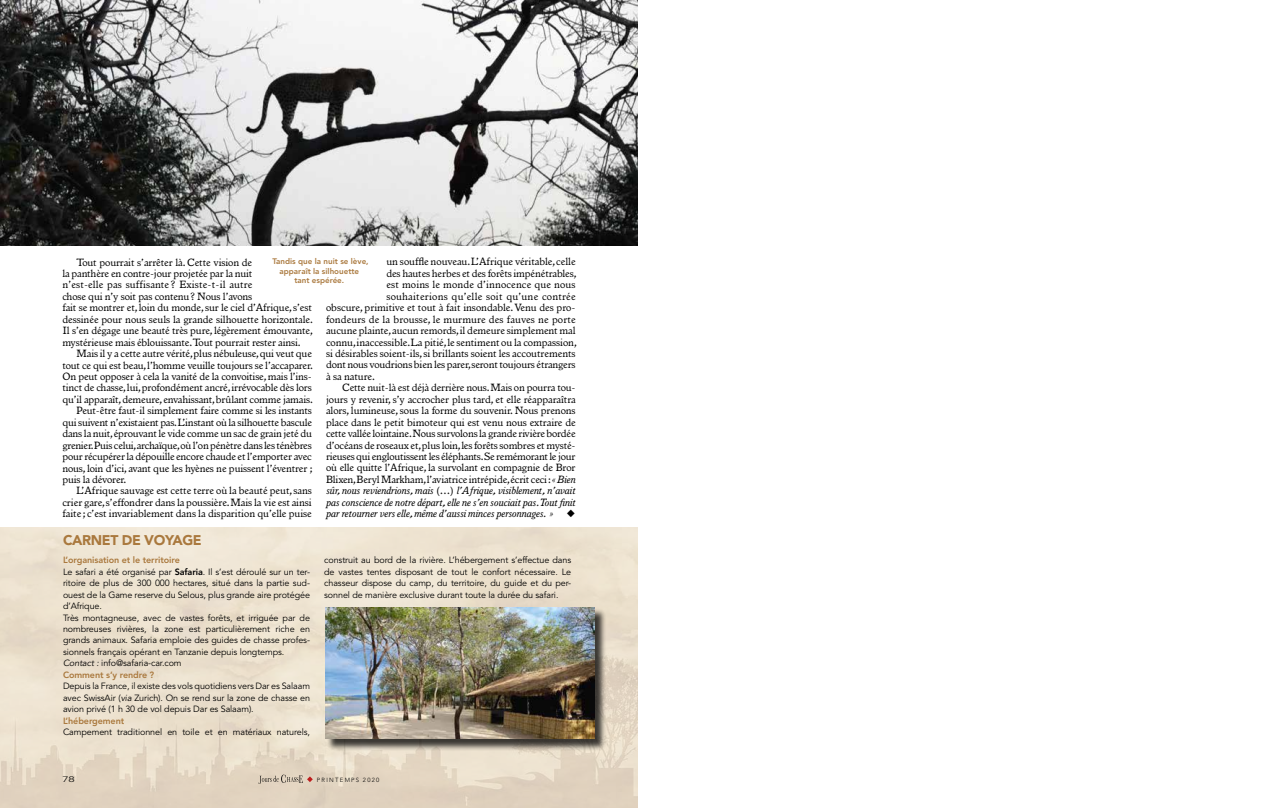
<style>
.page{position:relative;width:1276px;height:808px;background:#fff}
.page>*{position:absolute;margin:0;border:0;box-sizing:border-box;transform-origin:0 0}
.t1{font:900 14px "Avenir LT Std";letter-spacing:-.025em;color:#aa793e}
.t2{font:10.5px/11.4px "Italian Old Style MT Std";letter-spacing:-.01em;color:#000}
.t3{font:italic 10.5px "Italian Old Style MT Std";letter-spacing:-.01em;color:#000}
.t4{font:10.5px "Italian Old Style MT Std";letter-spacing:.015em;color:#000}
.t5{font:10.5px "Italian Old Style MT Std";letter-spacing:.025em;color:#000}
.t6{font:9px/11.4px "Avenir LT Std";letter-spacing:-.01em;color:#000;text-align:justify}
.t7{font:800 9px "Avenir LT Std";letter-spacing:-.01em;color:#aa793e}
.t8{font:800 8px/9.6px "Avenir LT Std";color:#aa793e;text-align:center}
.t9{font:300 8px "Avenir LT Std";color:#000;scale:1.5 1}
.t10{font:300 6px "Avenir LT Std";letter-spacing:.21em;color:#000}
.s1{font-style:italic}
.s2{font-style:normal}
.s3{font-weight:800;color:#aa793e}
.s4{font-weight:800}
</style>
<div class="page">
<img style="left:0;top:1px;width:638px;height:244px">
<img style="left:0;top:527px;width:638px;height:281px">
<div style="left:326px;top:609px;width:280px;height:142px;background:#000;opacity:.75"></div>
<img style="left:325px;top:607px;width:269px;height:131px">
<svg style="left:258px;top:775px;width:55px;height:9px"></svg>
<p class="t2" style="left:386px;top:256px;width:191px">un souffle nouveau. L’Afrique véritable, celle</p>
<p class="t2" style="left:386px;top:267px;width:192px">des hautes herbes et des forêts impénétrables,</p>
<p class="t4" style="left:386px;top:278px;width:191px">est moins le monde d’innocence que nous</p>
<p class="t5" style="left:386px;top:290px;width:191px">souhaiterions qu’elle soit qu’une contrée</p>
<p class="t2" style="left:326px;top:302px;width:251px">obscure, primitive et tout à fait insondable. Venu des pro-</p>
<p class="t4" style="left:326px;top:313px;width:251px">fondeurs de la brousse, le murmure des fauves ne porte</p>
<p class="t2" style="left:326px;top:325px;width:251px">aucune plainte, aucun remords, il demeure simplement mal</p>
<p class="t2" style="left:326px;top:336px;width:252px">connu, inaccessible. La pitié, le sentiment ou la compassion,</p>
<p class="t2" style="left:326px;top:348px;width:251px">si désirables soient-ils, si brillants soient les accoutrements</p>
<p class="t2" style="left:326px;top:359px;width:251px">dont nous voudrions bien les parer,seront toujours étrangers</p>
<p class="t2" style="left:326px;top:370px;width:50px">à sa nature.</p>
<p class="t2" style="left:342px;top:382px;width:235px">Cette nuit-là est déjà derrière nous. Mais on pourra tou-</p>
<p class="t2" style="left:326px;top:393px;width:251px">jours y revenir, s’y accrocher plus tard, et elle réapparaîtra</p>
<p class="t2" style="left:326px;top:405px;width:251px">alors, lumineuse, sous la forme du souvenir. Nous prenons</p>
<p class="t2" style="left:326px;top:416px;width:251px">place dans le petit bimoteur qui est venu nous extraire de</p>
<p class="t2" style="left:326px;top:428px;width:251px">cette vallée lointaine.Nous survolons la grande rivière bordée</p>
<p class="t2" style="left:326px;top:439px;width:251px">d’océans de roseaux et,plus loin,les forêts sombres et mysté-</p>
<p class="t2" style="left:326px;top:451px;width:251px">rieuses qui engloutissent les éléphants.Se remémorant le jour</p>
<p class="t2" style="left:326px;top:462px;width:251px">où elle quitte l’Afrique, la survolant en compagnie de Bror</p>
<p class="t2" style="left:326px;top:473px;width:251px">Blixen,Beryl Markham,l’aviatrice intrépide,écrit ceci: <span class="s1">« Bien</span></p>
<p class="t3" style="left:326px;top:484px;width:251px">sûr, nous reviendrions, mais <span class="s2">(…)</span> l’Afrique, visiblement, n’avait</p>
<p class="t3" style="left:326px;top:496px;width:251px">pas conscience de notre départ,elle ne s’en souciait pas.Tout finit</p>
<p class="t3" style="left:326px;top:507px;width:228px">par retourner vers elle,même d’aussi minces personnages. »</p>
<p class="t8" style="left:272px;top:256px;width:98px">Tandis que la nuit se lève, apparaît la silhouette tant espérée.</p>
<p class="t2" style="left:62px;top:256px;width:252px;text-indent:14px">Tout pourrait s’arrêter là. Cette vision de<br>la panthère en contre-jour projetée par la nuit<br>n’est-elle pas suffisante ? Existe-t-il autre<br>chose qui n’y soit pas contenu? Nous l’avons<br>fait se montrer et, loin du monde, sur le ciel d’Afrique, s’est dessinée pour nous seuls la grande silhouette horizontale.<br>Il s’en dégage une beauté très pure, légèrement émouvante, mystérieuse mais éblouissante.Tout pourrait rester ainsi.</p>
<p class="t2" style="left:77px;top:348px;width:237px">Mais il y a cette autre vérité, plus nébuleuse, qui veut que</p>
<p class="t2" style="left:62px;top:359px;width:252px">tout ce qui est beau, l’homme veuille toujours se l’accaparer.</p>
<p class="t2" style="left:62px;top:371px;width:251px">On peut opposer à cela la vanité de la convoitise, mais l’ins-</p>
<p class="t2" style="left:62px;top:382px;width:251px">tinct de chasse, lui, profondément ancré, irrévocable dès lors</p>
<p class="t2" style="left:62px;top:393px;width:252px">qu’il apparaît, demeure, envahissant, brûlant comme jamais.</p>
<p class="t2" style="left:77px;top:405px;width:237px">Peut-être faut-il simplement faire comme si les instants</p>
<p class="t2" style="left:62px;top:416px;width:251px">qui suivent n’existaient pas.L’instant où la silhouette bascule</p>
<p class="t2" style="left:62px;top:428px;width:251px">dans la nuit,éprouvant le vide comme un sac de grain jeté du</p>
<p class="t2" style="left:62px;top:439px;width:251px">grenier.Puis celui,archaïque,où l’on pénètre dans les ténèbres</p>
<p class="t2" style="left:62px;top:451px;width:251px">pour récupérer la dépouille encore chaude et l’emporter avec</p>
<p class="t2" style="left:62px;top:462px;width:252px">nous, loin d’ici, avant que les hyènes ne puissent l’éventrer ;</p>
<p class="t2" style="left:62px;top:474px;width:66px">puis la dévorer.</p>
<p class="t2" style="left:77px;top:485px;width:237px">L’Afrique sauvage est cette terre où la beauté peut, sans</p>
<p class="t2" style="left:62px;top:496px;width:251px">crier gare, s’effondrer dans la poussière. Mais la vie est ainsi</p>
<p class="t2" style="left:62px;top:508px;width:251px">faite ; c’est invariablement dans la disparition qu’elle puise</p>
<h1 class="t1" style="left:63px;top:532px;width:140px">CARNET DE VOYAGE</h1>
<p class="t6" style="left:63px;top:555px;width:248px;text-align:left"><span class="s3">L’organisation et le territoire<br></span>Le safari a été organisé par <span class="s4">Safaria</span>. Il s’est déroulé sur un ter&shy;ritoire de plus de 300 000 hectares, situé dans la partie sud&shy;ouest de la Game reserve du Selous, plus grande aire protégée d’Afrique.<br>Très montagneuse, avec de vastes forêts, et irriguée par de nombreuses rivières, la zone est particulièrement riche en grands animaux. Safaria emploie des guides de chasse profes&shy;sionnels français opérant en Tanzanie depuis longtemps.<br><span class="s1">Contact :</span> info@safaria-car.com<br><span class="s3">Comment s’y rendre ?</span></p>
<p class="t6" style="left:63px;top:681px;width:249px">Depuis la France, il existe des vols quotidiens vers Dar es Salaam avec SwissAir (<span class="s1">via</span> Zurich). On se rend sur la zone de chasse en avion privé (1 h 30 de vol depuis Dar es Salaam).</p>
<p class="t7" style="left:63px;top:715px;width:63px">L’hébergement</p>
<p class="t6" style="left:63px;top:726px;width:248px">Campement traditionnel en toile et en matériaux naturels,</p>
<p class="t6" style="left:324px;top:555px;width:248px">construit au bord de la rivière. L’hébergement s’effectue dans de vastes tentes disposant de tout le confort nécessaire. Le chasseur dispose du camp, du territoire, du guide et du per&shy;sonnel de manière exclusive durant toute la durée du safari.</p>
<p class="t9" style="left:62px;top:775px;width:10px">78</p>
<p class="t10" style="left:317px;top:777px;width:64px">PRINTEMPS 2020</p>
</div>
